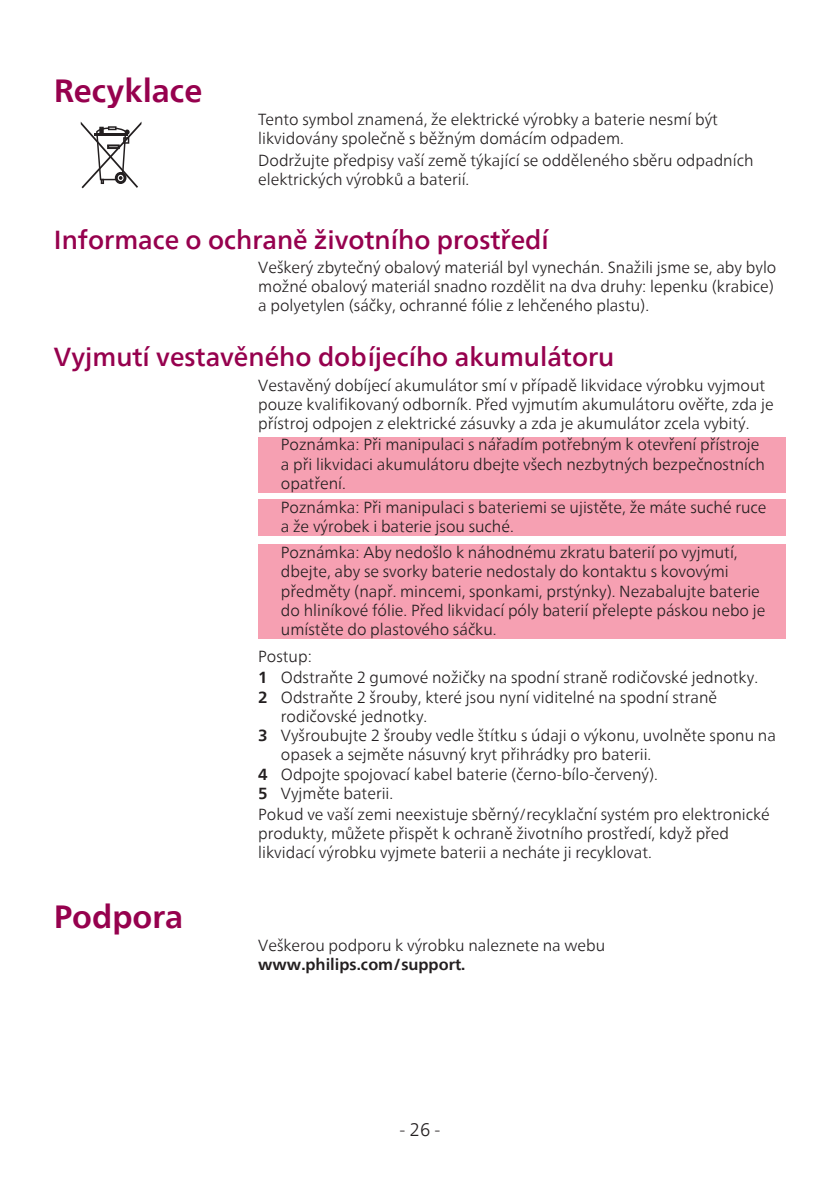
<style>
.page{position:relative;width:840px;height:1191px;background:#fff}
.page>*{position:absolute;margin:0;border:0;box-sizing:border-box;transform-origin:0 0}
.t1{font:700 32px "Neue Frutiger World";color:#96014e}
.t2{font:500 26px "Neue Frutiger World";color:#96014e}
.t3{font:300 18px "Neue Frutiger World";color:#231f20}
.t4{font:300 16px/19.2px "Neue Frutiger World";color:#231f20}
.t5{font:700 16px "Neue Frutiger World";color:#231f20}
.s1{font-weight:700}
</style>
<div class="page">
<div style="left:258px;top:437px;width:527px;height:55px;background:#f6a0b2"></div>
<div style="left:258px;top:499px;width:527px;height:36px;background:#f6a0b2"></div>
<div style="left:258px;top:544px;width:527px;height:94px;background:#f6a0b2"></div>
<svg style="left:81px;top:122px;width:60px;height:66px"></svg>
<h1 class="t1" style="left:54px;top:62px;width:150px">Recyklace</h1>
<p class="t4" style="left:258px;top:110px;width:461px">Tento symbol znamená, že elektrické výrobky a baterie nesmí být likvidovány společně s běžným domácím odpadem.</p>
<p class="t4" style="left:258px;top:151px;width:496px">Dodržujte předpisy vaší země týkající se odděleného sběru odpadních elektrických výrobků a baterií.</p>
<h2 class="t2" style="left:54px;top:218px;width:496px">Informace o ochraně životního prostředí</h2>
<p class="t4" style="left:258px;top:257px;width:519px">Veškerý zbytečný obalový materiál byl vynechán. Snažili jsme se, aby bylo možné obalový materiál snadno rozdělit na dva druhy: lepenku (krabice) a polyetylen (sáčky, ochranné fólie z lehčeného plastu).</p>
<h2 class="t2" style="left:54px;top:335px;width:561px">Vyjmutí vestavěného dobíjecího akumulátoru</h2>
<p class="t4" style="left:258px;top:376px;width:517px">Vestavěný dobíjecí akumulátor smí v případě likvidace výrobku vyjmout pouze kvalifikovaný odborník. Před vyjmutím akumulátoru ověřte, zda je přístroj odpojen z elektrické zásuvky a zda je akumulátor zcela vybitý.</p>
<p class="t4" style="left:281px;top:435px;width:485px">Poznámka: Při manipulaci s nářadím potřebným k otevření přístroje a při likvidaci akumulátoru dbejte všech nezbytných bezpečnostních opatření.</p>
<p class="t4" style="left:281px;top:498px;width:487px">Poznámka: Při manipulaci s bateriemi se ujistěte, že máte suché ruce a že výrobek i baterie jsou suché.</p>
<p class="t4" style="left:281px;top:543px;width:485px">Poznámka: Aby nedošlo k náhodnému zkratu baterií po vyjmutí, dbejte, aby se svorky baterie nedostaly do kontaktu s kovovými předměty (např. mincemi, sponkami, prstýnky). Nezabalujte baterie do hliníkové fólie. Před likvidací póly baterií přelepte páskou nebo je umístěte do plastového sáčku.</p>
<p class="t4" style="left:258px;top:646px;width:501px;line-height:21.2px">Postup:<br><span class="s1">1</span> Odstraňte 2 gumové nožičky na spodní straně rodičovské jednotky.</p>
<p class="t4" style="left:258px;top:687px;width:460px"><span class="s1">2</span> Odstraňte 2 šrouby, které jsou nyní viditelné na spodní straně</p>
<p class="t4" style="left:281px;top:707px;width:148px">rodičovské jednotky.</p>
<p class="t4" style="left:258px;top:726px;width:519px"><span class="s1">3</span> Vyšroubujte 2 šrouby vedle štítku s údaji o výkonu, uvolněte sponu na</p>
<p class="t4" style="left:281px;top:745px;width:372px">opasek a sejměte násuvný kryt přihrádky pro baterii.</p>
<p class="t4" style="left:258px;top:764px;width:401px"><span class="s1">4</span> Odpojte spojovací kabel baterie (černo-bílo-červený).</p>
<p class="t4" style="left:258px;top:783px;width:136px"><span class="s1">5</span> Vyjměte baterii.</p>
<p class="t4" style="left:258px;top:805px;width:513px">Pokud ve vaší zemi neexistuje sběrný/recyklační systém pro elektronické produkty, můžete přispět k ochraně životního prostředí, když před likvidací výrobku vyjmete baterii a necháte ji recyklovat.</p>
<h1 class="t1" style="left:54px;top:888px;width:130px">Podpora</h1>
<p class="t4" style="left:258px;top:935px;width:348px">Veškerou podporu k výrobku naleznete na webu</p>
<p class="t5" style="left:258px;top:950px;width:208px">www.philips.com/support.</p>
<p class="t3" style="left:399px;top:1115px;width:42px">- 26 -</p>
</div>
